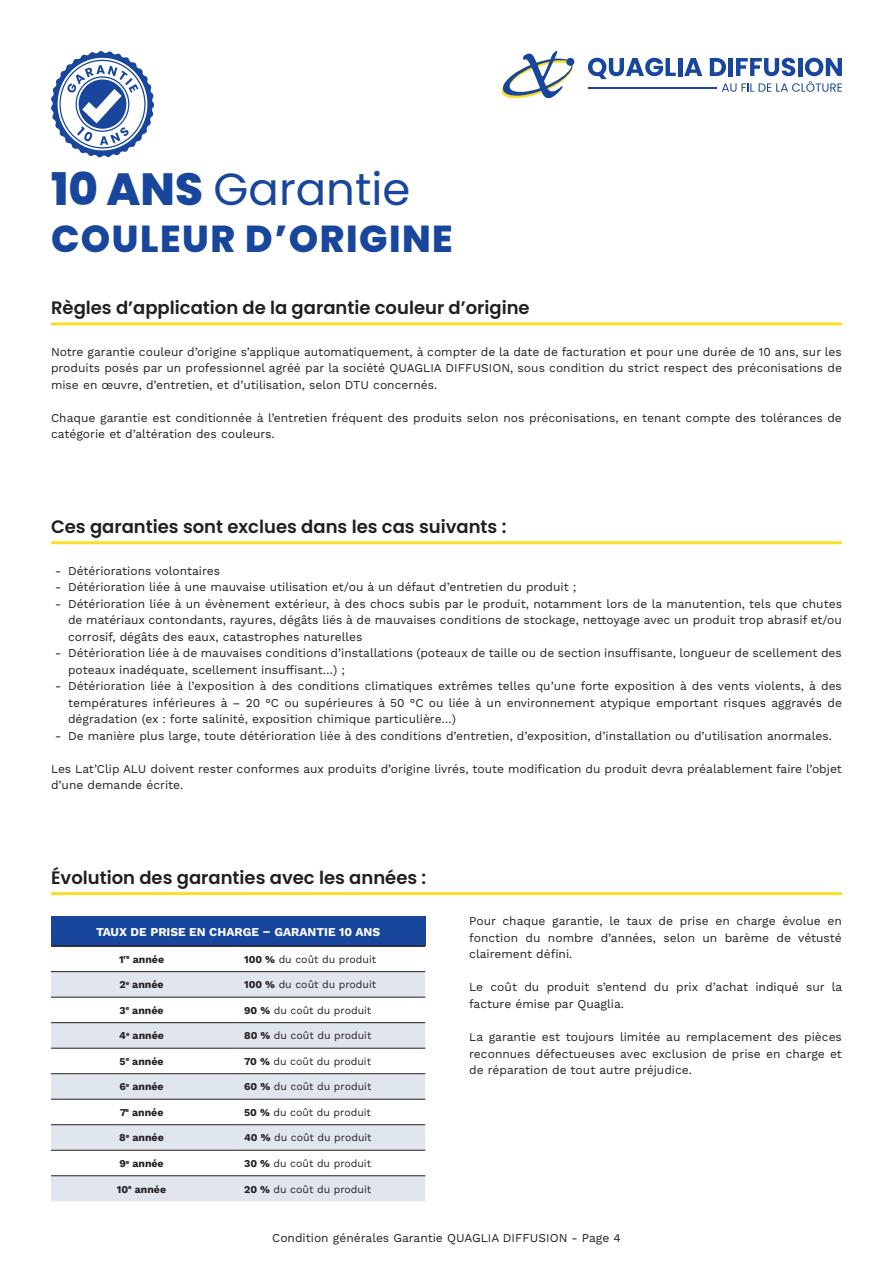
<style>
.page{position:relative;width:893px;height:1263px;background:#fff}
.page>*{position:absolute;margin:0;border:0;box-sizing:border-box;transform-origin:0 0}
.t1{font:45px "Poppins";color:#18469d}
.t2{font:800 37.5px "Poppins";letter-spacing:.04em;color:#18469d}
.t3{font:600 18px "Poppins";color:#231f20}
.t4{font:12px/16.5px "Work Sans";color:#231f20;text-align:justify}
.t5{font:700 12px "Work Sans";color:#fff}
.t6{font:10.5px "Work Sans";color:#231f20}
.t7{font:700 10.5px "Work Sans";color:#231f20}
.s1{font-weight:800}
.s2{font-weight:700}
</style>
<div class="page">
<hr style="left:51px;top:322px;width:791px;height:3px;background:#fade29">
<hr style="left:51px;top:892px;width:791px;height:3px;background:#fade29">
<div style="left:51px;top:916px;width:374px;height:30px;background:#18469d"></div>
<svg style="left:51px;top:972px;width:374px;height:229px;fill:#e1e5ed"></svg>
<hr style="left:51px;top:945px;width:187px;height:2px;background:#231f20">
<hr style="left:238px;top:945px;width:187px;height:2px;background:#231f20">
<hr style="left:51px;top:971px;width:187px;height:1px;background:#231f20">
<hr style="left:238px;top:971px;width:187px;height:1px;background:#231f20">
<hr style="left:51px;top:997px;width:187px;height:1px;background:#231f20">
<hr style="left:238px;top:997px;width:187px;height:1px;background:#231f20">
<hr style="left:51px;top:1022px;width:187px;height:1px;background:#231f20">
<hr style="left:238px;top:1022px;width:187px;height:1px;background:#231f20">
<hr style="left:51px;top:1048px;width:187px;height:1px;background:#231f20">
<hr style="left:238px;top:1048px;width:187px;height:1px;background:#231f20">
<hr style="left:51px;top:1073px;width:187px;height:1px;background:#231f20">
<hr style="left:238px;top:1073px;width:187px;height:1px;background:#231f20">
<hr style="left:51px;top:1099px;width:187px;height:1px;background:#231f20">
<hr style="left:238px;top:1099px;width:187px;height:1px;background:#231f20">
<hr style="left:51px;top:1124px;width:187px;height:1px;background:#231f20">
<hr style="left:238px;top:1124px;width:187px;height:1px;background:#231f20">
<hr style="left:51px;top:1150px;width:187px;height:1px;background:#231f20">
<hr style="left:238px;top:1150px;width:187px;height:1px;background:#231f20">
<hr style="left:51px;top:1175px;width:187px;height:1px;background:#231f20">
<hr style="left:238px;top:1175px;width:187px;height:1px;background:#231f20">
<svg style="left:51px;top:51px;width:103px;height:107px"></svg>
<svg style="left:501px;top:51px;width:74px;height:48px"></svg>
<svg style="left:588px;top:58px;width:88px;height:21px"></svg>
<hr style="left:678px;top:58px;width:4px;height:18px;background:#18469d">
<svg style="left:684px;top:58px;width:18px;height:18px"></svg>
<svg style="left:710px;top:58px;width:132px;height:34px"></svg>
<hr style="left:588px;top:87px;width:129px;height:1px;background:#18469d">
<hr style="left:51px;top:541px;width:791px;height:3px;background:#fade29">
<p class="t1" style="left:51px;top:163px;width:361px"><span class="s1">10 ANS</span> Garantie</p>
<p class="t2" style="left:51px;top:218px;width:403px">COULEUR D’ORIGINE</p>
<p class="t3" style="left:51px;top:297px;width:480px">Règles d’application de la garantie couleur d’origine</p>
<p class="t4" style="left:51px;top:344px;width:792px">Notre garantie couleur d’origine s’applique automatiquement, à compter de la date de facturation et pour une durée de 10 ans, sur les produits posés par un professionnel agréé par la société QUAGLIA DIFFUSION, sous condition du strict respect des préconisations de mise en œuvre, d’entretien, et d’utilisation, selon DTU concernés.</p>
<p class="t4" style="left:51px;top:410px;width:792px">Chaque garantie est conditionnée à l’entretien fréquent des produits selon nos préconisations, en tenant compte des tolérances de catégorie et d’altération des couleurs.</p>
<p class="t3" style="left:51px;top:516px;width:457px">Ces garanties sont exclues dans les cas suivants :</p>
<p class="t4" style="left:55px;top:563px;width:166px">- Détériorations volontaires</p>
<p class="t4" style="left:55px;top:579px;width:523px">- Détérioration liée à une mauvaise utilisation et/ou à un défaut d’entretien du produit ;</p>
<p class="t4" style="left:68px;top:596px;width:775px;text-indent:-13px">- Détérioration liée à un évènement extérieur, à des chocs subis par le produit, notamment lors de la manutention, tels que chutes de matériaux contondants, rayures, dégâts liés à de mauvaises conditions de stockage, nettoyage avec un produit trop abrasif et/ou corrosif, dégâts des eaux, catastrophes naturelles</p>
<p class="t4" style="left:68px;top:645px;width:775px;text-indent:-13px">- Détérioration liée à de mauvaises conditions d’installations (poteaux de taille ou de section insuffisante, longueur de scellement des poteaux inadéquate, scellement insuffisant…) ;</p>
<p class="t4" style="left:68px;top:678px;width:775px;text-indent:-13px">- Détérioration liée à l’exposition à des conditions climatiques extrêmes telles qu’une forte exposition à des vents violents, à des températures inférieures à – 20 °C ou supérieures à 50 °C ou liée à un environnement atypique emportant risques aggravés de dégradation (ex : forte salinité, exposition chimique particulière…)</p>
<p class="t4" style="left:55px;top:728px;width:778px">- De manière plus large, toute détérioration liée à des conditions d’entretien, d’exposition, d’installation ou d’utilisation anormales.</p>
<p class="t4" style="left:51px;top:761px;width:792px">Les Lat’Clip ALU doivent rester conformes aux produits d’origine livrés, toute modification du produit devra préalablement faire l’objet d’une demande écrite.</p>
<p class="t3" style="left:51px;top:867px;width:377px">Évolution des garanties avec les années :</p>
<p class="t5" style="left:96px;top:925px;width:286px">TAUX DE PRISE EN CHARGE – GARANTIE 10 ANS</p>
<p class="t7" style="left:119px;top:953px;width:47px">1<sup>re</sup> année</p>
<p class="t6" style="left:244px;top:953px;width:134px"><span class="s2">100 %</span> du coût du produit</p>
<p class="t7" style="left:119px;top:979px;width:46px">2<sup>e</sup> année</p>
<p class="t6" style="left:244px;top:979px;width:134px"><span class="s2">100 %</span> du coût du produit</p>
<p class="t7" style="left:119px;top:1004px;width:46px">3<sup>e</sup> année</p>
<p class="t6" style="left:244px;top:1004px;width:129px"><span class="s2">90 %</span> du coût du produit</p>
<p class="t7" style="left:119px;top:1030px;width:46px">4<sup>e</sup> année</p>
<p class="t6" style="left:244px;top:1030px;width:129px"><span class="s2">80 %</span> du coût du produit</p>
<p class="t7" style="left:120px;top:1055px;width:46px">5<sup>e</sup> année</p>
<p class="t6" style="left:244px;top:1055px;width:128px"><span class="s2">70 %</span> du coût du produit</p>
<p class="t7" style="left:119px;top:1081px;width:46px">6<sup>e</sup> année</p>
<p class="t6" style="left:244px;top:1081px;width:129px"><span class="s2">60 %</span> du coût du produit</p>
<p class="t7" style="left:120px;top:1106px;width:45px">7<sup>e</sup> année</p>
<p class="t6" style="left:244px;top:1106px;width:128px"><span class="s2">50 %</span> du coût du produit</p>
<p class="t7" style="left:119px;top:1132px;width:46px">8<sup>e</sup> année</p>
<p class="t6" style="left:244px;top:1132px;width:129px"><span class="s2">40 %</span> du coût du produit</p>
<p class="t7" style="left:119px;top:1157px;width:46px">9<sup>e</sup> année</p>
<p class="t6" style="left:244px;top:1157px;width:129px"><span class="s2">30 %</span> du coût du produit</p>
<p class="t7" style="left:117px;top:1183px;width:51px">10<sup>e</sup> année</p>
<p class="t6" style="left:244px;top:1183px;width:129px"><span class="s2">20 %</span> du coût du produit</p>
<p class="t4" style="left:469px;top:914px;width:374px">Pour chaque garantie, le taux de prise en charge évolue en fonction du nombre d’années, selon un barème de vétusté clairement défini.</p>
<p class="t4" style="left:469px;top:980px;width:374px">Le coût du produit s’entend du prix d’achat indiqué sur la facture émise par Quaglia.</p>
<p class="t4" style="left:469px;top:1029px;width:374px">La garantie est toujours limitée au remplacement des pièces reconnues défectueuses avec exclusion de prise en charge et de réparation de tout autre préjudice.</p>
<p class="t4" style="left:272px;top:1230px;width:350px">Condition générales Garantie QUAGLIA DIFFUSION - Page 4</p>
</div>
